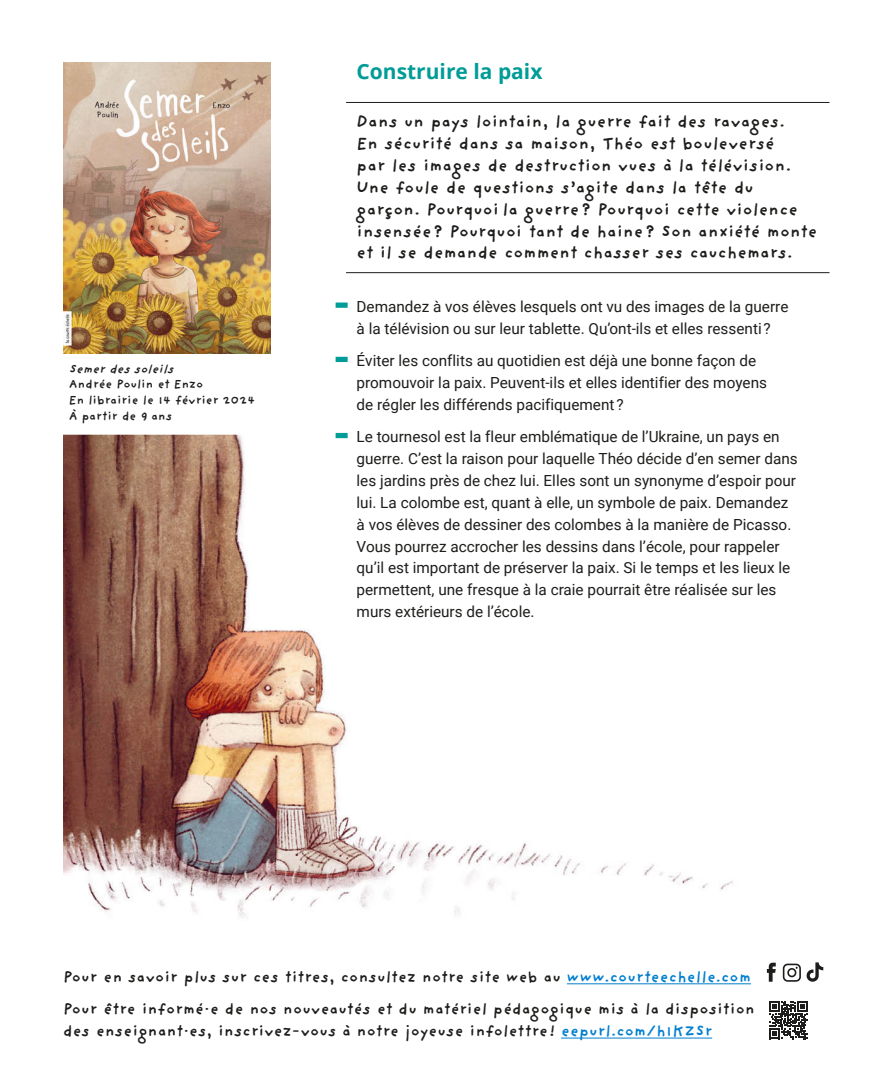
<style>
.page{position:relative;width:882px;height:1071px;background:#fff}
.page>*{position:absolute;margin:0;border:0;box-sizing:border-box;transform-origin:0 0}
.titre{font:700 21px "Open Sans";color:#009c97}
.intro{font:700 17.15px/21.9px "Providence Sans";letter-spacing:.02em;color:#1d1d1b}
.info_C4{font:700 15.75px/21.9px "Providence Sans";letter-spacing:.025em;color:#1d1d1b}
.txt{font:15.4px/21.9px "Roboto";color:#1d1d1b}
.info_C1{font:700 12.25px/15.8px "Providence Sans";letter-spacing:.01em;color:#1d1d1b}
.s1{font-style:italic}
.s2{color:#007ece}
</style>
<div class="page">
<img style="left:63px;top:435px;width:670px;height:482px">
<hr style="left:346px;top:102px;width:484px;height:1px;background:#1d1d1b">
<hr style="left:346px;top:272px;width:484px;height:1px;background:#1d1d1b">
<div style="left:336px;top:303px;width:12px;height:5px;background:#009c97"></div>
<div style="left:336px;top:357px;width:12px;height:5px;background:#009c97"></div>
<div style="left:336px;top:433px;width:12px;height:5px;background:#009c97"></div>
<hr style="left:567px;top:984px;width:184px;height:1px;background:#007ece">
<hr style="left:561px;top:1038px;width:151px;height:1px;background:#007ece">
<svg style="left:807px;top:962px;width:16px;height:20px"></svg>
<svg style="left:783px;top:964px;width:18px;height:18px"></svg>
<svg style="left:767px;top:963px;width:9px;height:19px"></svg>
<svg style="left:769px;top:1001px;width:39px;height:39px"></svg>
<svg style="left:769px;top:1001px;width:38px;height:38px"></svg>
<img style="left:63px;top:62px;width:208px;height:291px">
<p class="info_C1" style="left:69px;top:360px;width:188px"><span class="s1">Semerdessoleils<br></span>Andrée Poulin et Enzo<br>En librairie le 14 février 2024<br>À partir de 9 ans</p>
<p class="titre" style="left:357px;top:57px;width:187px">Construire la paix</p>
<p class="intro" style="left:357px;top:110px;width:462px">Dans un pays lointain, la guerre fait des ravages.<br>En sécurité dans sa maison, Théo est bouleversé<br>par les images de destruction vues à la télévision.<br>Une foule de questions s’agite dans la tête du garçon. Pourquoi la guerre ? Pourquoi cette violence insensée ? Pourquoi tant de haine ? Son anxiété monte et il se demande comment chasser ses cauchemars.</p>
<p class="txt" style="left:357px;top:295px;width:433px">Demandez à vos élèves lesquels ont vu des images de la guerre à la télévision ou sur leur tablette. Qu’ont-ils et elles ressenti ?</p>
<p class="txt" style="left:357px;top:349px;width:412px">Éviter les conflits au quotidien est déjà une bonne façon de promouvoir la paix. Peuvent-ils et elles identifier des moyens de régler les différends pacifiquement ?</p>
<p class="txt" style="left:357px;top:425px;width:443px">Le tournesol est la fleur emblématique de l’Ukraine, un pays en guerre. C’est la raison pour laquelle Théo décide d’en semer dans les jardins près de chez lui. Elles sont un synonyme d’espoir pour lui. La colombe est, quant à elle, un symbole de paix. Demandez à vos élèves de dessiner des colombes à la manière de Picasso.<br>Vous pourrez accrocher les dessins dans l’école, pour rappeler qu’il est important de préserver la paix. Si le temps et les lieux le permettent, une fresque à la craie pourrait être réalisée sur les murs extérieurs de l’école.</p>
<p class="info_C4" style="left:63px;top:965px;width:689px">Pour en savoir plus sur ces titres, consultez notre site web au <span class="s2">www.courteechelle.com</span></p>
<p class="info_C4" style="left:63px;top:998px;width:693px">Pour être informé·e de nos nouveautés et du matériel pédagogique mis à la disposition des enseignant·es, inscrivez-vous à notre joyeuse infolettre ! <span class="s2">eepurl.com/h1KZSr</span></p>
</div>
